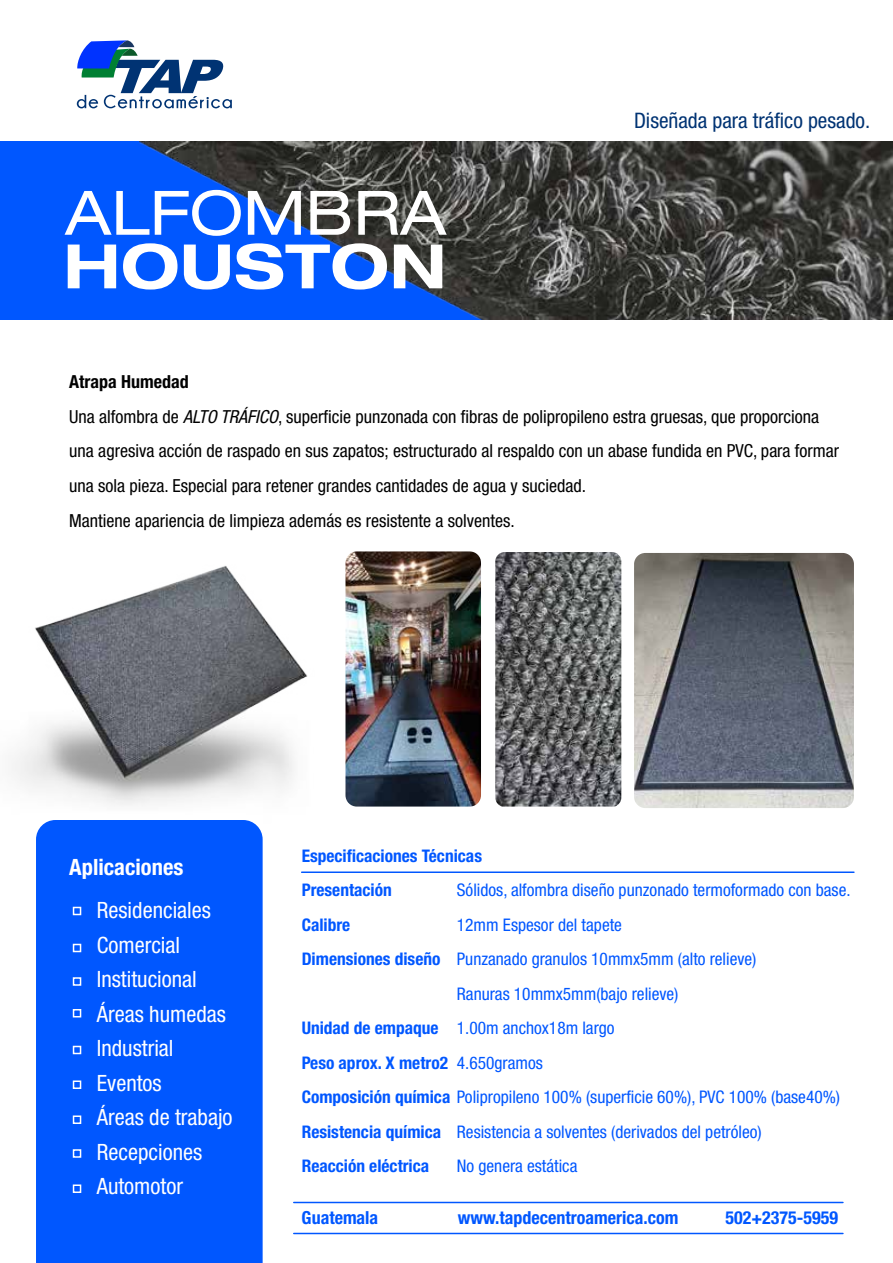
<style>
.page{position:relative;width:893px;height:1263px;background:#fff}
.page>*{position:absolute;margin:0;border:0;box-sizing:border-box;transform-origin:0 0}
.t1{font:expanded 61.35px "Helvetica Neue LT Std";color:#fff}
.t2{font:700 expanded 61.35px "Helvetica Neue LT Std";letter-spacing:.015em;color:#fff}
.t3{font:italic condensed 22.5px/34.5px "Helvetica Neue 57";color:#fff}
.t4{font:700 condensed 22.5px "Helvetica Neue LT Std";color:#fff}
.t5{font:italic condensed 21.45px "Helvetica Neue 57";color:#003373}
.t6{font:italic condensed 18px/34.5px "Helvetica Neue 57";color:#000}
.t7{font:700 condensed 18px "Helvetica Neue LT Std";color:#0057ff}
.t8{font:700 condensed 18px "Helvetica Neue LT Std";color:#000}
.t9{font:italic condensed 17.4px/34.5px "Helvetica Neue 57";color:#0057ff}
.t10{font:700 condensed 17.4px/34.5px "Helvetica Neue LT Std";color:#0057ff}
.s1{font-family:"Helvetica Neue LT Std"}
.s2{font-family:"Helvetica Neue LT Std";font-weight:700;font-style:normal}
.s3{font-family:"Helvetica Neue 57";font-weight:400;font-style:italic}
</style>
<div class="page">
<img style="left:495px;top:552px;width:126px;height:255px">
<div style="left:0;top:141px;width:650px;height:179px;background:#0057ff"></div>
<div style="left:36px;top:826px;width:226px;height:437px;background:#0057ff"></div>
<img style="left:140px;top:141px;width:752px;height:179px">
<div style="left:73px;top:907px;width:8px;height:8px;border:2px solid #fff"></div>
<div style="left:73px;top:944px;width:8px;height:8px;border:2px solid #fff"></div>
<div style="left:73px;top:977px;width:8px;height:9px;border:2px solid #fff"></div>
<div style="left:73px;top:1009px;width:8px;height:8px;border:2px solid #fff"></div>
<div style="left:73px;top:1046px;width:8px;height:8px;border:2px solid #fff"></div>
<div style="left:73px;top:1080px;width:8px;height:9px;border:2px solid #fff"></div>
<div style="left:73px;top:1115px;width:8px;height:9px;border:2px solid #fff"></div>
<div style="left:73px;top:1149px;width:8px;height:9px;border:2px solid #fff"></div>
<div style="left:73px;top:1184px;width:8px;height:9px;border:2px solid #fff"></div>
<svg style="left:77px;top:40px;width:155px;height:68px"></svg>
<img style="left:12px;top:566px;width:296px;height:260px">
<hr style="left:302px;top:872px;width:552px;height:1px;background:#0057ff">
<hr style="left:294px;top:1202px;width:549px;height:1px;background:#0057ff">
<hr style="left:294px;top:1233px;width:549px;height:1px;background:#0057ff">
<img style="left:345px;top:551px;width:136px;height:256px">
<img style="left:634px;top:553px;width:220px;height:255px">
<h1 class="t1" style="left:65px;top:176px;width:383px">ALFOMBRA</h1>
<h1 class="t2" style="left:63px;top:228px;width:384px">HOUSTON</h1>
<p class="t5" style="left:634px;top:108px;width:238px">Diseñada para tráfico pesado.</p>
<p class="t8" style="left:69px;top:371px;width:121px">Atrapa Humedad</p>
<p class="t6" style="left:69px;top:399px;width:771px">Una alfombra de <span class="s1">ALTO TRÁFICO</span>, superficie punzonada con fibras de polipropileno estra gruesas, que proporciona una agresiva acción de raspado en sus zapatos; estructurado al respaldo con un abase fundida en PVC, para formar una sola pieza. Especial para retener grandes cantidades de agua y suciedad.<br>Mantiene apariencia de limpieza además es resistente a solventes.</p>
<p class="t4" style="left:69px;top:854px;width:116px">Aplicaciones</p>
<p class="t3" style="left:97px;top:893px;width:137px">Residenciales<br>Comercial<br>Institucional<br>Áreas humedas<br>Industrial<br>Eventos<br>Áreas de trabajo<br>Recepciones<br>Automotor</p>
<p class="t10" style="left:302px;top:838px;width:182px">Especificaciones Técnicas<br>Presentación</p>
<p class="t9" style="left:457px;top:873px;width:395px">Sólidos, alfombra diseño punzonado termoformado con base.</p>
<p class="t10" style="left:302px;top:907px;width:50px">Calibre</p>
<p class="t9" style="left:457px;top:907px;width:166px">12mm Espesor del tapete</p>
<p class="t9" style="left:302px;top:942px;width:456px"><span class="s2">Dimensiones diseño</span> Punzanado granulos 10mmx5mm (alto relieve)</p>
<p class="t9" style="left:457px;top:976px;width:223px">Ranuras 10mmx5mm(bajo relieve)</p>
<p class="t9" style="left:302px;top:1011px;width:314px"><span class="s2">Unidad de empaque</span> 1.00m anchox18m largo</p>
<p class="t10" style="left:302px;top:1045px;width:243px">Peso aprox. X metro2 <span class="s3">4.650gramos</span></p>
<p class="t9" style="left:302px;top:1080px;width:540px"><span class="s2">Composición química</span> Polipropileno 100% (superficie 60%), PVC 100% (base40%)<br><span class="s2">Resistencia química</span> Resistencia a solventes (derivados del petróleo)</p>
<p class="t10" style="left:302px;top:1149px;width:129px">Reacción eléctrica</p>
<p class="t9" style="left:457px;top:1149px;width:122px">No genera estática</p>
<p class="t7" style="left:301px;top:1207px;width:78px">Guatemala</p>
<p class="t7" style="left:458px;top:1207px;width:222px">www.tapdecentroamerica.com</p>
<p class="t7" style="left:725px;top:1207px;width:114px">502+2375-5959</p>
</div>
